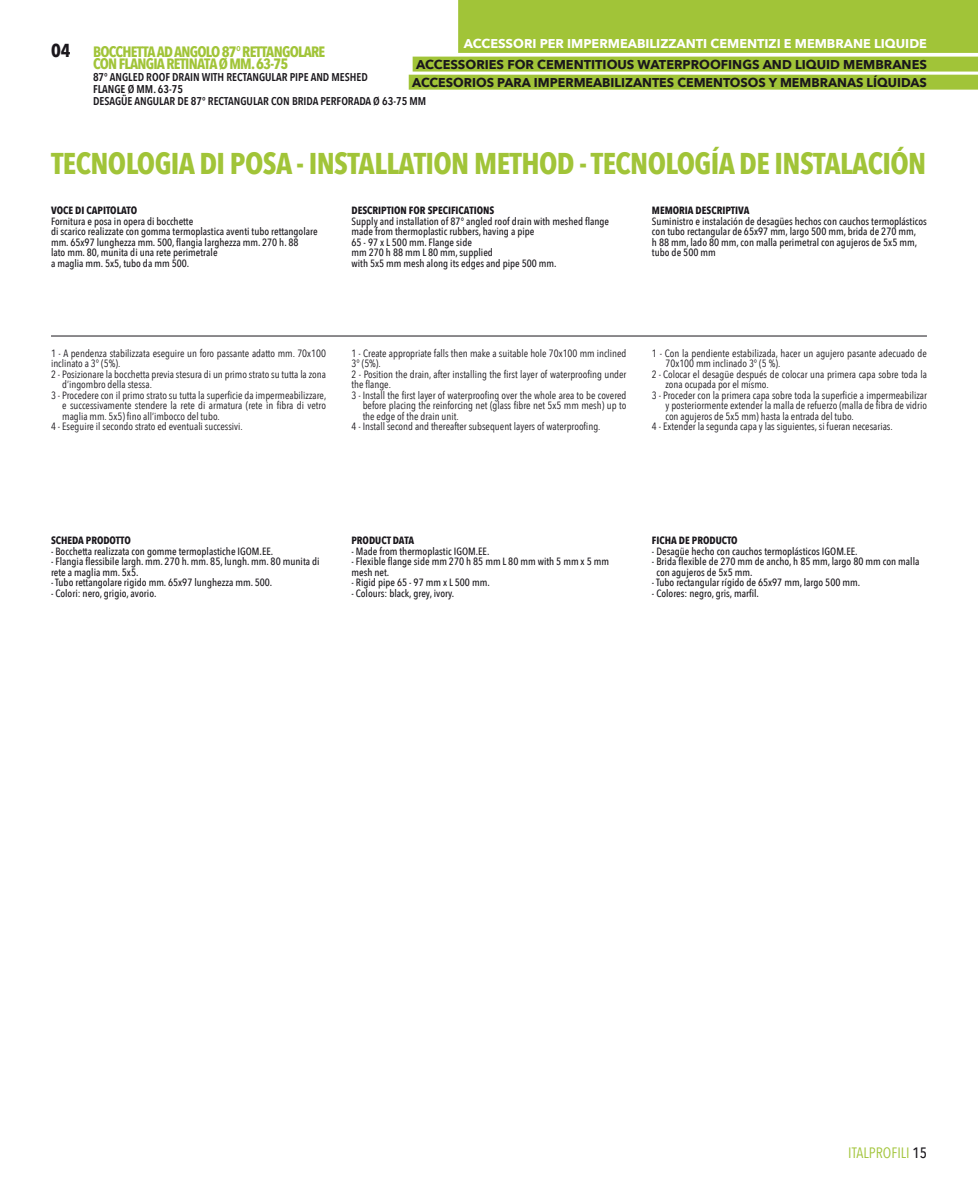
<style>
.page{position:relative;width:978px;height:1191px;background:#fff}
.page>*{position:absolute;margin:0;border:0;box-sizing:border-box;transform-origin:0 0}
.t1{font:700 30px "Avenir Next Condensed";letter-spacing:-.02em;color:#a1c438}
.t2{font:700 15px/12px "Avenir Next Condensed";letter-spacing:-.05em;color:#a1c438;text-align:center}
.t3{font:15px "Avenir Next Condensed";color:#a1c438}
.t4{font:700 12.75px/18px "Avenir Next";color:#1a171c;text-align:center}
.t5{font:700 12.75px "Avenir Next";color:#fff}
.t6{font:600 11.25px/12px "Avenir Next Condensed";color:#1a171c}
.t7{font:10.5px "Avenir Next Condensed";color:#1a171c}
.t8{font:500 10.5px/10.5px "Avenir Next Condensed";color:#1a171c}
.t9{font:700 10.5px "Avenir Next Condensed";color:#1a171c}
.s1{font-size:18.75px;color:#1a171c}
.s2{font-weight:500;color:#1a171c}
</style>
<div class="page">
<div style="left:458px;top:0;width:520px;height:53px;background:#a1c438"></div>
<div style="left:413px;top:57px;width:565px;height:15px;background:#a1c438"></div>
<div style="left:409px;top:75px;width:569px;height:15px;background:#a1c438"></div>
<hr style="left:51px;top:336px;width:876px;height:1px;background:#1a171c">
<p class="t5" style="left:464px;top:33px;width:465px">ACCESSORI PER IMPERMEABILIZZANTI CEMENTIZI E MEMBRANE LIQUIDE</p>
<p class="t4" style="left:412px;top:55px;width:516px">ACCESSORIES FOR CEMENTITIOUS WATERPROOFINGS AND LIQUID MEMBRANES<br>ACCESORIOS PARA IMPERMEABILIZANTES CEMENTOSOS Y MEMBRANAS LÍQUIDAS</p>
<h2 class="t2" style="left:51px;top:46px;width:276px"><span class="s1">04</span> BOCCHETTA AD ANGOLO 87° RETTANGOLARE<br>CON FLANGIA RETINATA Ø MM. 63-75</h2>
<p class="t6" style="left:93px;top:71px;width:335px">87° ANGLED ROOF DRAIN WITH RECTANGULAR PIPE AND MESHED<br>FLANGE Ø MM. 63-75<br>DESAGÜE ANGULAR DE 87° RECTANGULAR CON BRIDA PERFORADA Ø 63-75 MM</p>
<h1 class="t1" style="left:51px;top:145px;width:877px">TECNOLOGIA DI POSA - INSTALLATION METHOD - TECNOLOGÍA DE INSTALACIÓN</h1>
<p class="t9" style="left:51px;top:204px;width:88px">VOCE DI CAPITOLATO</p>
<p class="t8" style="left:51px;top:216px;width:268px">Fornitura e posa in opera di bocchette<br>di scarico realizzate con gomma termoplastica aventi tubo rettangolare mm. 65x97 lunghezza mm. 500, flangia larghezza mm. 270 h. 88<br>lato mm. 80, munita di una rete perimetrale<br>a maglia mm. 5x5, tubo da mm 500.</p>
<p class="t9" style="left:351px;top:204px;width:144px">DESCRIPTION FOR SPECIFICATIONS</p>
<p class="t8" style="left:351px;top:216px;width:259px">Supply and installation of 87° angled roof drain with meshed flange made from thermoplastic rubbers, having a pipe<br>65 - 97 x L 500 mm. Flange side<br>mm 270 h 88 mm L 80 mm, supplied<br>with 5x5 mm mesh along its edges and pipe 500 mm.</p>
<p class="t9" style="left:652px;top:204px;width:99px">MEMORIA DESCRIPTIVA</p>
<p class="t8" style="left:652px;top:216px;width:276px">Suministro e instalación de desagües hechos con cauchos termoplásticos con tubo rectangular de 65x97 mm, largo 500 mm, brida de 270 mm,<br>h 88 mm, lado 80 mm, con malla perimetral con agujeros de 5x5 mm, tubo de 500 mm</p>
<p class="t7" style="left:51px;top:344px;width:276px">1 - A pendenza stabilizzata eseguire un foro passante adatto mm. 70x100</p>
<p class="t7" style="left:51px;top:354px;width:71px">inclinato a 3° (5%).</p>
<p class="t7" style="left:51px;top:365px;width:277px">2 - Posizionare la bocchetta previa stesura di un primo strato su tutta la zona</p>
<p class="t7" style="left:62px;top:375px;width:91px">d’ingombro della stessa.</p>
<p class="t7" style="left:51px;top:386px;width:277px">3 - Procedere con il primo strato su tutta la superficie da impermeabilizzare,</p>
<p class="t7" style="left:62px;top:396px;width:265px">e successivamente stendere la rete di armatura (rete in fibra di vetro</p>
<p class="t7" style="left:62px;top:407px;width:159px">maglia mm. 5x5) fino all’imbocco del tubo.</p>
<p class="t7" style="left:51px;top:417px;width:193px">4 - Eseguire il secondo strato ed eventuali successivi.</p>
<p class="t7" style="left:351px;top:344px;width:276px">1 - Create appropriate falls then make a suitable hole 70x100 mm inclined</p>
<p class="t7" style="left:351px;top:354px;width:31px">3° (5%).</p>
<p class="t7" style="left:351px;top:365px;width:276px">2 - Position the drain, after installing the first layer of waterproofing under</p>
<p class="t7" style="left:351px;top:375px;width:41px">the flange.</p>
<p class="t7" style="left:351px;top:386px;width:276px">3 - Install the first layer of waterproofing over the whole area to be covered</p>
<p class="t7" style="left:363px;top:396px;width:265px">before placing the reinforcing net (glass fibre net 5x5 mm mesh) up to</p>
<p class="t7" style="left:363px;top:407px;width:97px">the edge of the drain unit.</p>
<p class="t7" style="left:351px;top:417px;width:251px">4 - Install second and thereafter subsequent layers of waterproofing.</p>
<p class="t7" style="left:652px;top:344px;width:276px">1 - Con la pendiente estabilizada, hacer un agujero pasante adecuado de</p>
<p class="t7" style="left:665px;top:354px;width:116px">70x100 mm inclinado 3° (5 %).</p>
<p class="t7" style="left:652px;top:365px;width:276px">2 - Colocar el desagüe después de colocar una primera capa sobre toda la</p>
<p class="t7" style="left:665px;top:375px;width:105px">zona ocupada por el mismo.</p>
<p class="t7" style="left:652px;top:386px;width:276px">3 - Proceder con la primera capa sobre toda la superficie a impermeabilizar</p>
<p class="t7" style="left:665px;top:396px;width:263px">y posteriormente extender la malla de refuerzo (malla de fibra de vidrio</p>
<p class="t7" style="left:665px;top:407px;width:190px">con agujeros de 5x5 mm) hasta la entrada del tubo.</p>
<p class="t7" style="left:652px;top:417px;width:242px">4 - Extender la segunda capa y las siguientes, si fueran necesarias.</p>
<p class="t9" style="left:51px;top:534px;width:81px">SCHEDA PRODOTTO</p>
<p class="t8" style="left:51px;top:546px;width:224px">- Bocchetta realizzata con gomme termoplastiche IGOM.EE.</p>
<p class="t8" style="left:51px;top:556px;width:270px">- Flangia flessibile largh. mm. 270 h. mm. 85, lungh. mm. 80 munita di rete a maglia mm. 5x5.</p>
<p class="t8" style="left:51px;top:577px;width:223px">- Tubo rettangolare rigido mm. 65x97 lunghezza mm. 500.</p>
<p class="t8" style="left:51px;top:588px;width:107px">- Colori: nero, grigio, avorio.</p>
<p class="t9" style="left:351px;top:534px;width:64px">PRODUCT DATA</p>
<p class="t8" style="left:351px;top:546px;width:140px">- Made from thermoplastic IGOM.EE.</p>
<p class="t8" style="left:351px;top:556px;width:259px">- Flexible flange side mm 270 h 85 mm L 80 mm with 5 mm x 5 mm mesh net.</p>
<p class="t8" style="left:351px;top:577px;width:140px">- Rigid pipe 65 - 97 mm x L 500 mm.</p>
<p class="t8" style="left:351px;top:588px;width:104px">- Colours: black, grey, ivory.</p>
<p class="t9" style="left:652px;top:534px;width:87px">FICHA DE PRODUCTO</p>
<p class="t8" style="left:652px;top:546px;width:207px">- Desagüe hecho con cauchos termoplásticos IGOM.EE.</p>
<p class="t8" style="left:656px;top:556px;width:265px;text-indent:-5px">- Brida flexible de 270 mm de ancho, h 85 mm, largo 80 mm con malla con agujeros de 5x5 mm.</p>
<p class="t8" style="left:652px;top:577px;width:210px">- Tubo rectangular rígido de 65x97 mm, largo 500 mm.</p>
<p class="t8" style="left:652px;top:588px;width:108px">- Colores: negro, gris, marfil.</p>
<h2 class="t3" style="left:848px;top:1140px;width:80px">ITALPROFILI <span class="s2">15</span></h2>
</div>
